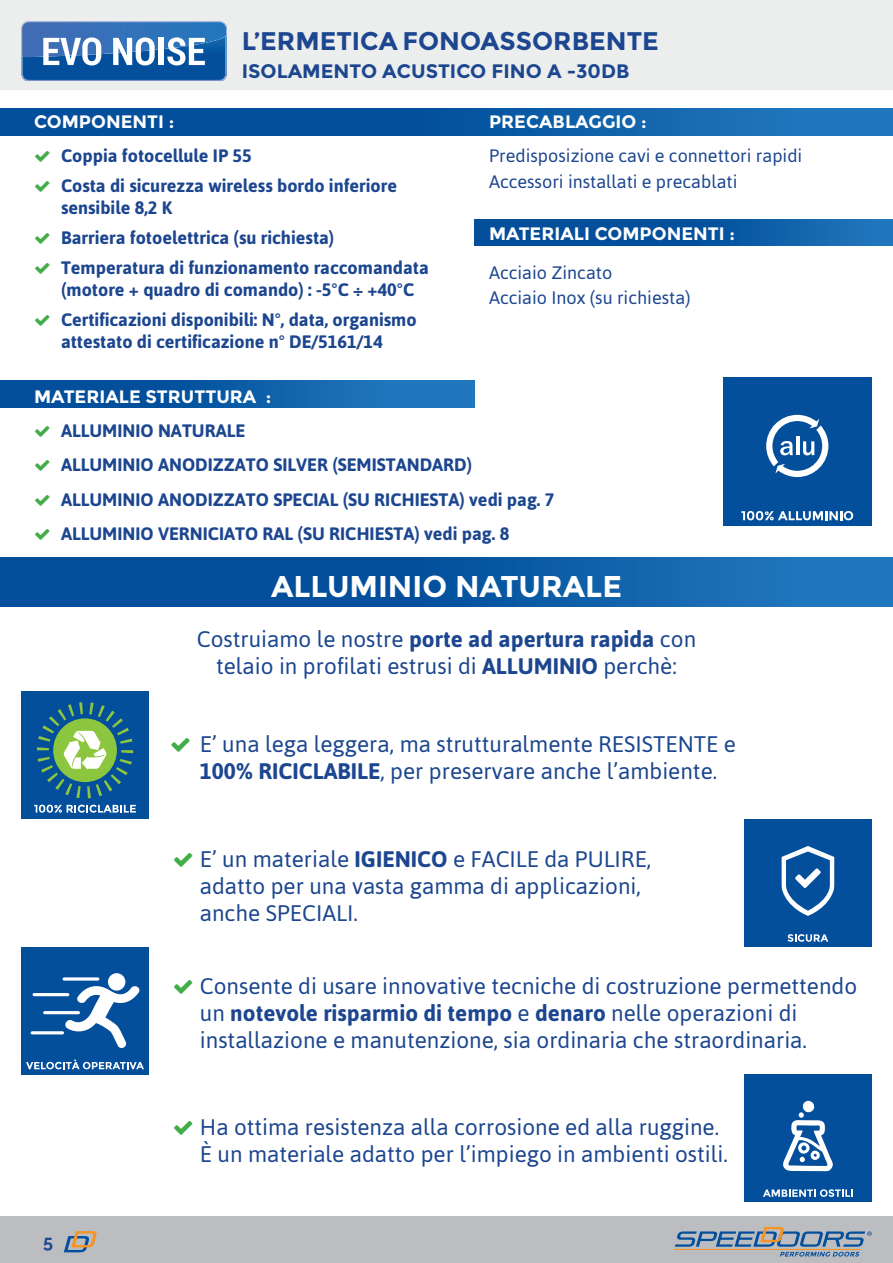
<style>
.page{position:relative;width:893px;height:1263px;background:#fff}
.page>*{position:absolute;margin:0;border:0;box-sizing:border-box;transform-origin:0 0}
.t1{font:700 30px "Montserrat";color:#fff}
.t2{font:700 25.5px "Montserrat";color:#1c468f}
.t3{font:22.5px/27px "Asap";color:#1c468f}
.t4{font:700 19.5px "Montserrat";color:#1c468f}
.t5{font:700 18px/30.2px "Asap";color:#1c468f}
.t6{font:18px/25.8px "Asap";color:#1c468f}
.t7{font:700 18px "Montserrat";color:#fff}
.t8{font:700 18px "Raleway";color:#1d4694}
.s1{font-weight:700}
</style>
<div class="page">
<div style="left:0;top:1216px;width:893px;height:47px;background:#bbbdc0"></div>
<div style="left:0;top:0;width:893px;height:89px;background:#eceded"></div>
<svg style="left:64px;top:1231px;width:33px;height:21px"></svg>
<hr style="left:674px;top:1249px;width:186px;height:1px;background:#f79323">
<svg style="left:675px;top:1227px;width:197px;height:29px"></svg>
<div style="left:474px;top:219px;width:419px;height:27px;background:linear-gradient(to right,#004493,#196db4)"></div>
<div style="left:0;top:381px;width:474px;height:27px;background:linear-gradient(to right,#004493,#227abf)"></div>
<div style="left:0;top:108px;width:893px;height:27px;background:linear-gradient(to right,#004493,#1d73b9)"></div>
<div style="left:0;top:558px;width:893px;height:48px;background:linear-gradient(to right,#004493,#1d73b9)"></div>
<div style="left:21px;top:692px;width:128px;height:127px;background:#044f9c"></div>
<svg style="left:37px;top:702px;width:96px;height:96px"></svg>
<svg style="left:34px;top:805px;width:102px;height:8px"></svg>
<div style="left:723px;top:377px;width:149px;height:148px;background:#044f9c"></div>
<svg style="left:766px;top:415px;width:62px;height:62px"></svg>
<svg style="left:741px;top:511px;width:112px;height:9px"></svg>
<div style="left:21px;top:947px;width:128px;height:127px;background:#044f9c"></div>
<hr style="left:63px;top:977px;width:36px;height:3px;background:#fff;border-radius:2px">
<hr style="left:33px;top:993px;width:36px;height:3px;background:#fff;border-radius:2px">
<hr style="left:43px;top:1011px;width:37px;height:3px;background:#fff;border-radius:2px">
<hr style="left:31px;top:1031px;width:33px;height:3px;background:#fff;border-radius:2px">
<div style="left:108px;top:973px;width:17px;height:17px;background:#fff;border-radius:50%"></div>
<svg style="left:62px;top:983px;width:78px;height:65px"></svg>
<svg style="left:26px;top:1059px;width:118px;height:10px"></svg>
<div style="left:744px;top:819px;width:128px;height:128px;background:#044f9c"></div>
<svg style="left:782px;top:846px;width:52px;height:70px"></svg>
<svg style="left:787px;top:934px;width:41px;height:8px"></svg>
<div style="left:744px;top:1074px;width:128px;height:128px;background:#044f9c"></div>
<svg style="left:763px;top:1189px;width:90px;height:8px"></svg>
<svg style="left:783px;top:1101px;width:50px;height:70px"></svg>
<svg style="left:21px;top:21px;width:206px;height:60px"></svg>
<p class="t2" style="left:242px;top:25px;width:419px">L’ERMETICA FONOASSORBENTE</p>
<p class="t4" style="left:242px;top:59px;width:389px">ISOLAMENTO ACUSTICO FINO A -30DB</p>
<p class="t7" style="left:34px;top:111px;width:142px">COMPONENTI :</p>
<p class="t5" style="left:61px;top:141px;width:338px">Coppia fotocellule IP 55<br>Costa di sicurezza wireless bordo inferiore</p>
<p class="t5" style="left:61px;top:192px;width:369px">sensibile 8,2 K<br>Barriera fotoelettrica (su richiesta)<br>Temperatura di funzionamento raccomandata</p>
<p class="t5" style="left:61px;top:274px;width:357px">(motore + quadro di comando) : -5°C ÷ +40°C<br>Certificazioni disponibili: N°, data, organismo</p>
<p class="t5" style="left:61px;top:326px;width:323px">attestato di certificazione n° DE/5161/14</p>
<p class="t7" style="left:489px;top:111px;width:159px">PRECABLAGGIO :</p>
<p class="t6" style="left:489px;top:143px;width:315px">Predisposizione cavi e connettori rapidi<br>Accessori installati e precablati</p>
<p class="t7" style="left:489px;top:222px;width:248px">MATERIALI COMPONENTI :</p>
<p class="t6" style="left:489px;top:259px;width:203px">Acciaio Zincato<br>Acciaio Inox (su richiesta)</p>
<p class="t7" style="left:34px;top:385px;width:239px">MATERIALE STRUTTURA :</p>
<p class="t5" style="left:61px;top:413px;width:495px;line-height:34.3px">ALLUMINIO NATURALE<br>ALLUMINIO ANODIZZATO SILVER (SEMISTANDARD)<br>ALLUMINIO ANODIZZATO SPECIAL (SU RICHIESTA) vedi pag. 7<br>ALLUMINIO VERNICIATO RAL (SU RICHIESTA) vedi pag. 8</p>
<h1 class="t1" style="left:271px;top:567px;width:352px">ALLUMINIO NATURALE</h1>
<p class="t3" style="left:197px;top:625px;width:501px;text-align:center">Costruiamo le nostre <span class="s1">porte ad apertura rapida</span> con telaio in profilati estrusi di <span class="s1">ALLUMINIO</span> perchè:</p>
<p class="t3" style="left:200px;top:731px;width:538px">E’ una lega leggera, ma strutturalmente RESISTENTE e<br><span class="s1">100% RICICLABILE</span>, per preservare anche l’ambiente.</p>
<p class="t3" style="left:200px;top:845px;width:453px">E’ un materiale <span class="s1">IGIENICO</span> e FACILE da PULIRE, adatto per una vasta gamma di applicazioni, anche SPECIALI.</p>
<p class="t3" style="left:200px;top:972px;width:659px">Consente di usare innovative tecniche di costruzione permettendo un <span class="s1">notevole risparmio di tempo</span> e <span class="s1">denaro</span> nelle operazioni di installazione e manutenzione, sia ordinaria che straordinaria.</p>
<p class="t8" style="left:43px;top:1235px;width:11px">5</p>
<p class="t3" style="left:200px;top:1113px;width:530px">Ha ottima resistenza alla corrosione ed alla ruggine.<br>È un materiale adatto per l’impiego in ambienti ostili.</p>
</div>
